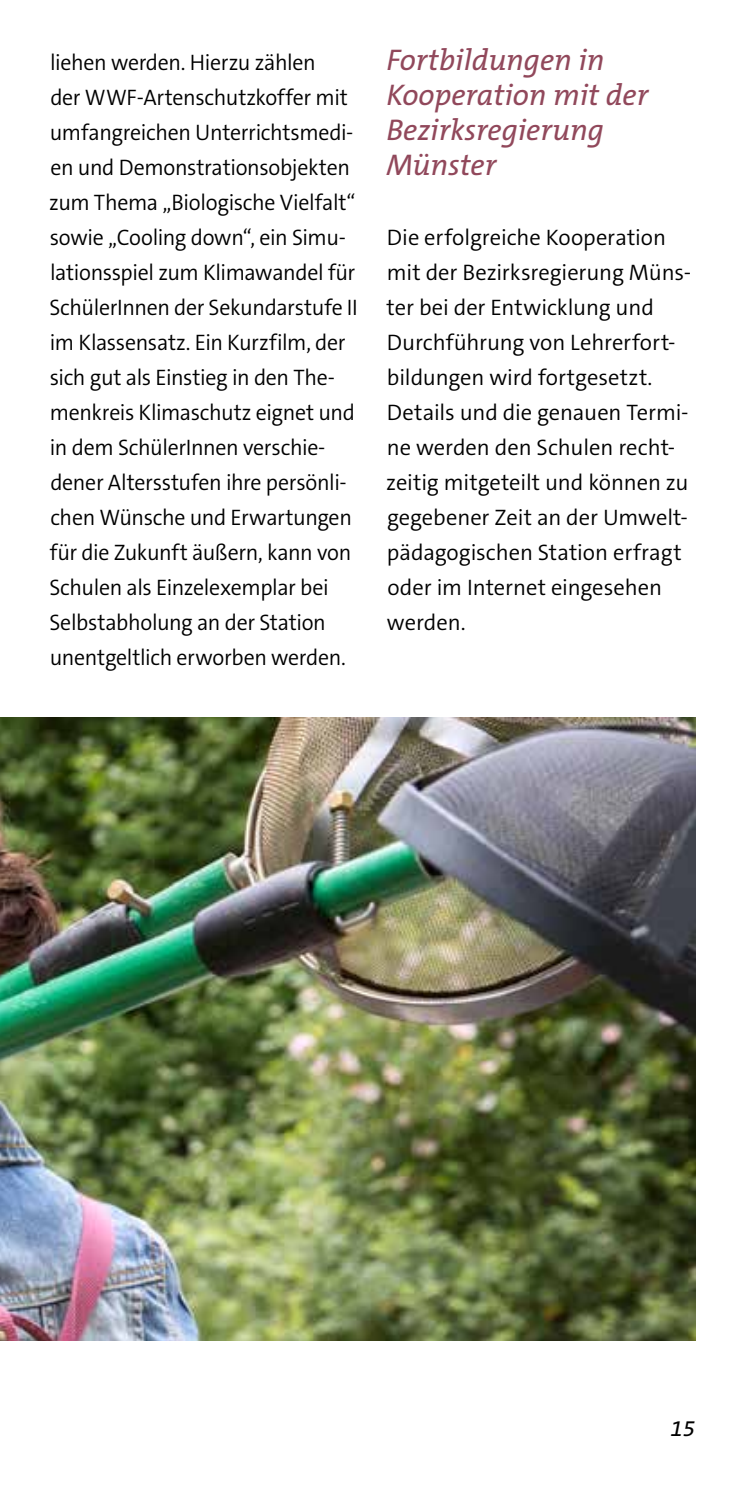
<style>
.page{position:relative;width:745px;height:1489px;background:#fff}
.page>*{position:absolute;margin:0;border:0;box-sizing:border-box;transform-origin:0 0}
.t1{font:italic 30px/35px "The Mix C5";color:#91485b}
.t2{font:300 22.5px/35px "The Sans C5";letter-spacing:-.01em;color:#000}
.t3{font:italic 22.5px "The Sans C5";color:#000}
</style>
<div class="page">
<img style="left:0;top:718px;width:694px;height:621px">
<p class="t2" style="left:49px;top:45px;width:310px">liehen werden. Hierzu zählen<br>der WWF-Artenschutzkoffer mit umfangreichen Unterrichtsmedi&shy;en und Demonstrationsobjekten zum Thema „Biologische Vielfalt“ sowie „Cooling down“, ein Simu&shy;lationsspiel zum Klimawandel für<br>SchülerInnen der Sekundarstufe II im Klassensatz. Ein Kurzfilm, der sich gut als Einstieg in den The&shy;menkreis Klimaschutz eignet und in dem SchülerInnen verschie&shy;dener Altersstufen ihre persönli&shy;chen Wünsche und Erwartungen für die Zukunft äußern, kann von<br>Schulen als Einzelexemplar bei<br>Selbstabholung an der Station unentgeltlich erworben werden.</p>
<h1 class="t1" style="left:386px;top:43px;width:263px">Fortbildungen in<br>Kooperation mit der<br>Bezirksregierung<br>Münster</h1>
<p class="t2" style="left:386px;top:220px;width:306px">Die erfolgreiche Kooperation mit der Bezirksregierung Müns&shy;ter bei der Entwicklung und<br>Durchführung von Lehrerfort&shy;bildungen wird fortgesetzt.<br>Details und die genauen Termi&shy;ne werden den Schulen recht&shy;zeitig mitgeteilt und können zu gegebener Zeit an der Umwelt&shy;pädagogischen Station erfragt oder im Internet eingesehen werden.</p>
<p class="t3" style="left:670px;top:1413px;width:26px">15</p>
</div>
